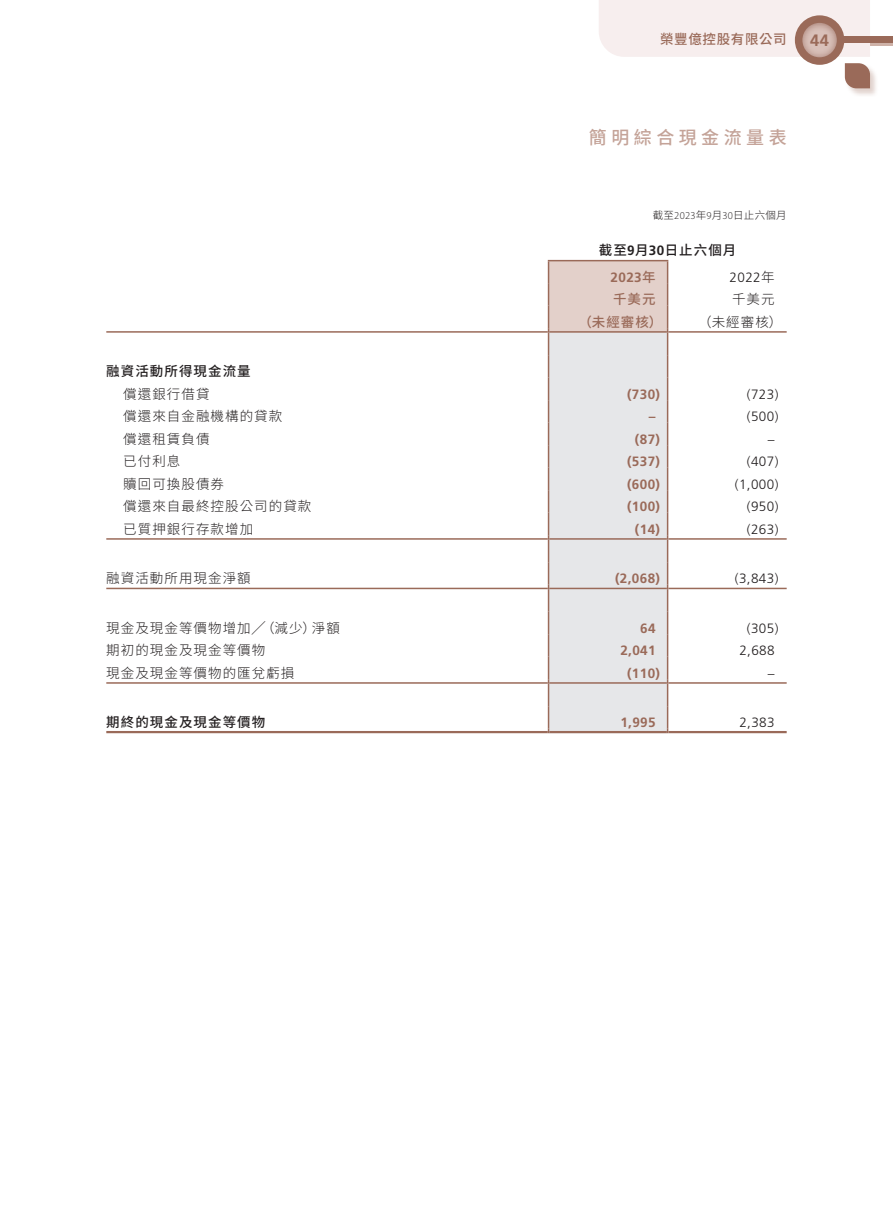
<style>
.page{position:relative;width:893px;height:1212px;background:#fff}
.page>*{position:absolute;margin:0;border:0;box-sizing:border-box;transform-origin:0 0}
.t1{font:500 18px "Source Han Sans TC";letter-spacing:.25em;color:#c4a398}
.t2{font:700 16.5px "Frutiger LT Std";color:#9a6a59}
.Body_Text{font:300 13.5px "Source Han Sans TC";letter-spacing:.08em;color:#231f20}
.Body_Text-2{font:300 13.5px "Frutiger LT Std";letter-spacing:.03em;color:#231f20}
.Body_Text-3{font:700 13.5px "Frutiger LT Std";letter-spacing:.03em;color:#9a6a59}
.Body_Text-4{font:500 13.5px "Source Han Sans TC";letter-spacing:.08em;color:#231f20}
.Body_Text-5{font:500 13.5px "Source Han Sans TC";letter-spacing:.05em;color:#9a6a59}
.t3{font:300 10.5px "Source Han Sans TC";letter-spacing:.02em;color:#231f20}
.s1{font-family:"Myriad Pro"}
.s2{font-family:"Frutiger LT Std";font-weight:700}
.s3{font-family:"Source Han Sans TC"}
.s4{font-family:"Source Han Sans TC";font-weight:500}
</style>
<div class="page">
<div style="left:834px;top:39px;width:59px;height:6px;background:#ceb2a8"></div>
<div style="left:599px;top:0;width:271px;height:57px;background:#f7eeee"></div>
<div style="left:834px;top:36px;width:59px;height:7px;background:#9a6a59"></div>
<div style="left:785px;top:8px;width:68px;height:54px;background:#9a6a59;opacity:.7"></div>
<div style="left:795px;top:15px;width:49px;height:50px;border:8px solid #9a6a59;border-radius:50%"></div>
<div style="left:844px;top:63px;width:35px;height:34px;background:#9a6a59;opacity:.3"></div>
<svg style="left:845px;top:63px;width:25px;height:25px"></svg>
<hr style="left:548px;top:260px;width:120px;height:1px;background:#9a6a59">
<svg style="left:548px;top:261px;width:120px;height:472px;background:#e3e0e1"></svg>
<hr style="left:106px;top:331px;width:442px;height:2px;background:#9a6a59">
<hr style="left:549px;top:331px;width:118px;height:2px;background:#9a6a59">
<hr style="left:668px;top:331px;width:119px;height:2px;background:#9a6a59">
<hr style="left:106px;top:538px;width:442px;height:2px;background:#9a6a59">
<hr style="left:549px;top:538px;width:118px;height:2px;background:#9a6a59">
<hr style="left:668px;top:538px;width:119px;height:2px;background:#9a6a59">
<hr style="left:106px;top:588px;width:442px;height:1px;background:#9a6a59">
<hr style="left:549px;top:588px;width:118px;height:1px;background:#9a6a59">
<hr style="left:668px;top:588px;width:119px;height:1px;background:#9a6a59">
<hr style="left:106px;top:682px;width:442px;height:2px;background:#9a6a59">
<hr style="left:549px;top:682px;width:118px;height:2px;background:#9a6a59">
<hr style="left:668px;top:682px;width:119px;height:2px;background:#9a6a59">
<hr style="left:106px;top:731px;width:442px;height:2px;background:#9a6a59">
<hr style="left:549px;top:731px;width:118px;height:2px;background:#9a6a59">
<hr style="left:668px;top:731px;width:119px;height:2px;background:#9a6a59">
<p class="Body_Text-5" style="left:660px;top:31px;width:128px">榮豐億控股有限公司</p>
<p class="t2" style="left:810px;top:31px;width:20px">44</p>
<h1 class="t1" style="left:589px;top:127px;width:199px">簡明綜合現金流量表</h1>
<p class="t3" style="left:653px;top:209px;width:135px">截至<span class="s1">2023</span>年月<span class="s1">9 30</span>日止六個月</p>
<p class="Body_Text-4" style="left:599px;top:242px;width:139px">截至 月<span class="s2">9 30</span>日止六個月</p>
<p class="Body_Text-2" style="left:730px;top:269px;width:47px">2022<span class="s3">年</span></p>
<p class="Body_Text-3" style="left:611px;top:269px;width:47px">2023<span class="s4">年</span></p>
<p class="Body_Text-5" style="left:613px;top:291px;width:44px">千美元</p>
<p class="Body_Text" style="left:732px;top:291px;width:44px">千美元</p>
<p class="Body_Text-5" style="left:578px;top:314px;width:85px">（未經審核）</p>
<p class="Body_Text" style="left:698px;top:314px;width:85px">（未經審核(</p>
<p class="Body_Text-4" style="left:106px;top:363px;width:146px">融資活動所得現金流量</p>
<p class="Body_Text" style="left:123px;top:386px;width:88px">償還銀行借貸</p>
<p class="Body_Text-3" style="left:627px;top:386px;width:35px">)730(</p>
<p class="Body_Text-2" style="left:747px;top:386px;width:33px">)723(</p>
<p class="Body_Text" style="left:123px;top:408px;width:161px">償還來自金融機構的貸款</p>
<p class="Body_Text-3" style="left:649px;top:408px;width:8px">–</p>
<p class="Body_Text-2" style="left:747px;top:409px;width:33px">)500(</p>
<p class="Body_Text" style="left:123px;top:431px;width:88px">償還租賃負債</p>
<p class="Body_Text-3" style="left:635px;top:431px;width:27px">)87(</p>
<p class="Body_Text-2" style="left:768px;top:431px;width:8px">–</p>
<p class="Body_Text" style="left:123px;top:453px;width:59px">已付利息</p>
<p class="Body_Text-3" style="left:627px;top:453px;width:35px">)537(</p>
<p class="Body_Text-2" style="left:747px;top:454px;width:33px">)407(</p>
<p class="Body_Text" style="left:123px;top:476px;width:102px">贖回可換股債券</p>
<p class="Body_Text-3" style="left:627px;top:476px;width:35px">)600(</p>
<p class="Body_Text-2" style="left:735px;top:476px;width:45px">)1,000(</p>
<p class="Body_Text" style="left:123px;top:498px;width:190px">償還來自最終控股公司的貸款</p>
<p class="Body_Text-3" style="left:627px;top:498px;width:35px">)100(</p>
<p class="Body_Text-2" style="left:747px;top:499px;width:33px">)950(</p>
<p class="Body_Text" style="left:123px;top:521px;width:131px">已質押銀行存款增加</p>
<p class="Body_Text-3" style="left:635px;top:521px;width:27px">)14(</p>
<p class="Body_Text-2" style="left:747px;top:521px;width:33px">)263(</p>
<p class="Body_Text" style="left:106px;top:570px;width:146px">融資活動所用現金淨額</p>
<p class="Body_Text-3" style="left:615px;top:570px;width:47px">)2,068(</p>
<p class="Body_Text-2" style="left:735px;top:571px;width:45px">)3,843(</p>
<p class="Body_Text" style="left:106px;top:620px;width:211px">現金及現金等價物增加╱（減少）</p>
<p class="Body_Text" style="left:312px;top:620px;width:30px">淨額</p>
<p class="Body_Text-3" style="left:640px;top:620px;width:17px">64</p>
<p class="Body_Text-2" style="left:747px;top:620px;width:33px">)305(</p>
<p class="Body_Text" style="left:106px;top:642px;width:161px">期初的現金及現金等價物</p>
<p class="Body_Text-3" style="left:620px;top:642px;width:37px">2,041</p>
<p class="Body_Text-2" style="left:739px;top:643px;width:37px">2,688</p>
<p class="Body_Text" style="left:106px;top:665px;width:190px">現金及現金等價物的匯兌虧損</p>
<p class="Body_Text-3" style="left:627px;top:665px;width:35px">)110(</p>
<p class="Body_Text-2" style="left:768px;top:665px;width:8px">–</p>
<p class="Body_Text-4" style="left:106px;top:714px;width:161px">期終的現金及現金等價物</p>
<p class="Body_Text-3" style="left:620px;top:714px;width:37px">1,995</p>
<p class="Body_Text-2" style="left:739px;top:715px;width:37px">2,383</p>
</div>
